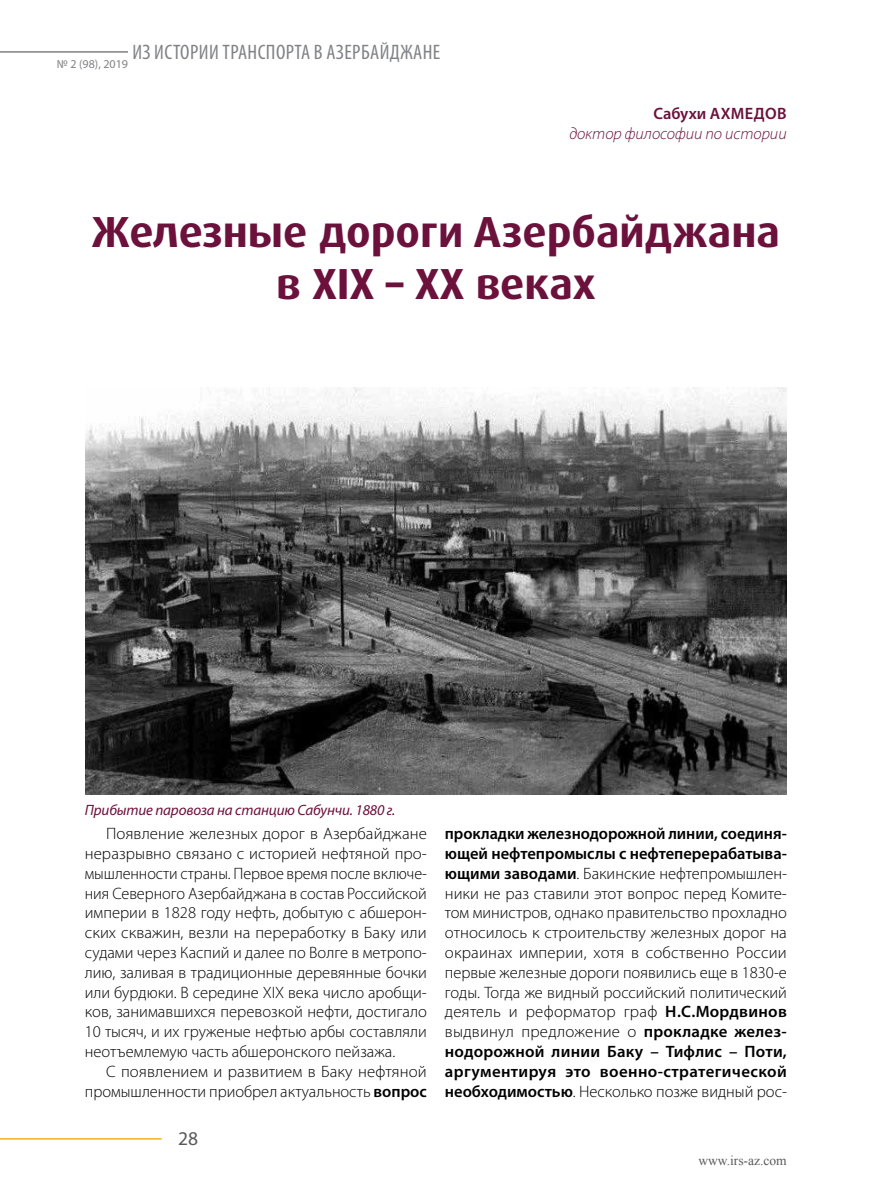
<style>
.page{position:relative;width:893px;height:1191px;background:#fff}
.page>*{position:absolute;margin:0;border:0;box-sizing:border-box;transform-origin:0 0}
.t1{font:700 43.5px/52.2px "Dax Pro";color:#6c103c;text-align:center}
.t2{font:condensed 21px "Myriad Pro";letter-spacing:.02em;color:#808285}
.t3{font:19.5px "Myriad Pro";color:#58595b}
.t4{font:300 16.5px/19.8px "Myriad Pro";color:#000;text-align:justify}
.t5{font:italic 300 16.5px "Myriad Pro";color:#6c103c}
.t6{font:600 16.5px "Myriad Pro";letter-spacing:.01em;color:#6c103c}
.t7{font:italic 15px "Myriad Pro";letter-spacing:-.01em;color:#6c103c}
.t8{font:13.5px "Times New Roman";color:#58595b}
.s1{font-weight:600}
</style>
<div class="page">
<hr style="left:0;top:51px;width:128px;height:2px;background:#808285">
<hr style="left:0;top:1138px;width:162px;height:1px;background:#fcaf17">
<img style="left:85px;top:387px;width:702px;height:407px">
<p class="t2" style="left:57px;top:39px;width:385px"><sub>№</sub> <sub>2</sub> <sub>(98),</sub> <sub>2019</sub> ИЗ ИСТОРИИ ТРАНСПОРТА В АЗЕРБАЙДЖАНЕ</p>
<p class="t6" style="left:653px;top:103px;width:135px">Сабухи АХМЕДОВ</p>
<p class="t5" style="left:569px;top:123px;width:219px">доктор философии по истории</p>
<h1 class="t1" style="left:92px;top:206px;width:690px">Железные дороги Азербайджана в XIX – XX веках</h1>
<p class="t7" style="left:85px;top:801px;width:312px">Прибытие паровоза на станцию Сабунчи. 1880 г.</p>
<p class="t4" style="left:85px;top:823px;width:344px;text-indent:21px">Появление железных дорог в Азербайджане неразрывно связано с историей нефтяной про&shy;мышленности страны. Первое время после включе&shy;ния Северного Азербайджана в состав Российской империи в 1828 году нефть, добытую с абшерон&shy;ских скважин, везли на переработку в Баку или судами через Каспий и далее по Волге в метропо&shy;лию, заливая в традиционные деревянные бочки или бурдюки. В середине XIX века число аробщи&shy;ков, занимавшихся перевозкой нефти, достигало 10 тысяч, и их груженые нефтью арбы составляли неотъемлемую часть абшеронского пейзажа.</p>
<p class="t4" style="left:85px;top:1061px;width:344px;text-align:right">С появлением и развитием в Баку нефтяной промышленности приобрел актуальность <span class="s1">вопрос</span></p>
<p class="t3" style="left:178px;top:1126px;width:22px">28</p>
<p class="t4" style="left:445px;top:823px;width:344px"><span class="s1">прокладки железнодорожной линии, соединя&shy;ющей нефтепромыслы с нефтеперерабатыва&shy;ющими заводами</span>. Бакинские нефтепромышлен&shy;ники не раз ставили этот вопрос перед Комите&shy;том министров, однако правительство прохладно относилось к строительству железных дорог на окраинах империи, хотя в собственно России первые железные дороги появились еще в 1830-е годы. Тогда же видный российский политический деятель и реформатор граф <span class="s1">Н.С.Мордвинов </span>выдвинул предложение о <span class="s1">прокладке желез&shy;нодорожной линии Баку – Тифлис – Поти, аргументируя это военно-стратегической необходимостью</span>. Несколько позже видный рос-</p>
<p class="t8" style="left:698px;top:1151px;width:90px">www.irs-az.com</p>
</div>
